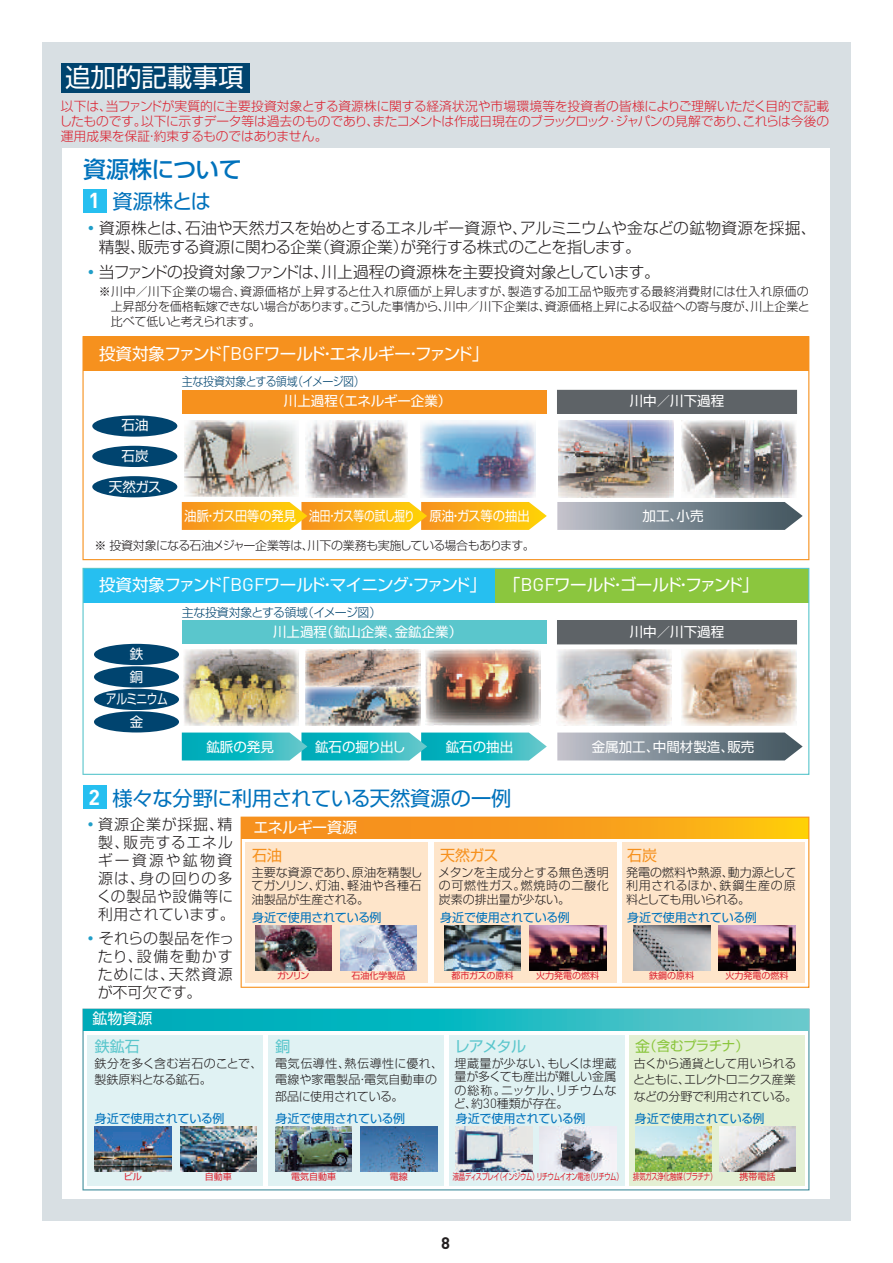
<style>
.page{position:relative;width:893px;height:1263px;background:#fff}
.page>*{position:absolute;margin:0;border:0;box-sizing:border-box;transform-origin:0 0}
.t1{font:25.5px "Shin Go Pro Regular 90 pv RKSJ H";color:#fff}
.t2{font:22.95px "Shin Go Pro Medium 90 pv RKSJ H";letter-spacing:-.005em;color:#0072bc}
.t3{font:20.25px "Shin Go Pro Regular 90 pv RKSJ H";letter-spacing:-.01em;color:#0072bc}
.t4{font:16.5px "Shin Go Pro Regular 90 pv RKSJ H";letter-spacing:-.065em;color:#fff}
.t5{font:16.5px "Shin Go Pro Regular 90 pv RKSJ H";letter-spacing:-.035em;color:#fff}
.t6{font:700 16.5px "DIN";color:#231f20}
.t7{font:15.75px/18.8px "Shin Go Pro Light 90 pv RKSJ H";letter-spacing:-.015em;color:#231f20}
.t8{font:15px/18px "Shin Go Pro Light 90 pv RKSJ H";letter-spacing:.05em;color:#231f20}
.t9{font:15px "Shin Go Pro Regular 90 pv RKSJ H";color:#fff}
.t10{font:15px "Shin Go Pro Regular 90 pv RKSJ H";letter-spacing:-.04em;color:#5ac6cc}
.t11{font:15px "Shin Go Pro Regular 90 pv RKSJ H";color:#f6911e}
.t12{font:13.5px/22.5px "Shin Go Pro Regular 90 pv RKSJ H";color:#fff}
.t13{font:13.5px "Shin Go Pro Regular 90 pv RKSJ H";color:#fff;scale:.9 1}
.t14{font:13.5px "Shin Go Pro Regular 90 pv RKSJ H";letter-spacing:-.045em;color:#8bc63e}
.t15{font:13.5px "Shin Go Pro Regular 90 pv RKSJ H";letter-spacing:-.045em;color:#fff}
.t16{font:13.5px "Shin Go Pro Regular 90 pv RKSJ H";color:#fff;scale:.8 1}
.t17{font:12.75px/15px "Shin Go Pro Light 90 pv RKSJ H";letter-spacing:-.025em;color:#db2230;text-align:justify}
.t18{font:12px/13.5px "Shin Go Pro Light 90 pv RKSJ H";letter-spacing:-.01em;color:#231f20;text-align:justify}
.t19{font:12px "Shin Go Pro Regular 90 pv RKSJ H";letter-spacing:-.02em;color:#0072bc}
.t20{font:12px "Shin Go Pro Light 90 pv RKSJ H";letter-spacing:-.04em;color:#231f20}
.t21{font:12px/16.5px "Shin Go Pro Light 90 pv RKSJ H";letter-spacing:.02em;color:#231f20}
.t22{font:12px "Shin Go Pro Light 90 pv RKSJ H";letter-spacing:-.055em;color:#00446f;scale:.92 1}
.t23{font:12px "Shin Go Pro Light 90 pv RKSJ H";letter-spacing:-.055em;color:#00446f}
.t24{font:9px "Shin Go Pro Regular 90 pv RKSJ H";color:#db2230}
.t25{font:9px "Shin Go Pro Regular 90 pv RKSJ H";letter-spacing:-.055em;color:#db2230;scale:.7 1}
.s1{font-family:"DIN";font-weight:700;font-size:21.3px;color:#fff}
.s2{color:#209ec8}
.s3{font-family:"DIN";font-size:18.15px}
.s4{font-size:15px}
.s5{font-family:"DIN";font-weight:300;font-size:13.2px}
</style>
<div class="page">
<div style="left:42px;top:42px;width:809px;height:1179px;background:#d8dfe3"></div>
<div style="left:62px;top:149px;width:767px;height:1050px;background:#fff"></div>
<div style="left:61px;top:63px;width:188px;height:30px;background:#00446f"></div>
<svg style="left:82px;top:336px;width:727px;height:224px"></svg>
<div style="left:182px;top:390px;width:365px;height:23px;background:#f6911e"></div>
<div style="left:557px;top:390px;width:240px;height:24px;background:#5e6367"></div>
<svg style="left:557px;top:502px;width:246px;height:28px;background:#838e98"></svg>
<svg style="left:182px;top:502px;width:365px;height:28px;background:#fab420"></svg>
<svg style="left:82px;top:1008px;width:727px;height:182px"></svg>
<svg style="left:82px;top:568px;width:727px;height:207px"></svg>
<div style="left:83px;top:189px;width:23px;height:24px;background:#26bff0"></div>
<div style="left:83px;top:786px;width:23px;height:23px;background:#26bff0"></div>
<svg style="left:83px;top:1009px;width:726px;height:21px;background:#1eb8c1"></svg>
<div style="left:269px;top:1035px;width:175px;height:151px;background:#e0f2f3"></div>
<div style="left:87px;top:1035px;width:175px;height:151px;background:#e0f2f3"></div>
<div style="left:449px;top:1035px;width:175px;height:151px;background:#e0f2f3"></div>
<div style="left:630px;top:1035px;width:175px;height:151px;background:#e4f0d4"></div>
<div style="left:92px;top:415px;width:85px;height:22px;background:#00446f;border-radius:50%"></div>
<div style="left:92px;top:446px;width:85px;height:21px;background:#00446f;border-radius:50%"></div>
<div style="left:92px;top:476px;width:85px;height:21px;background:#00446f;border-radius:50%"></div>
<div style="left:182px;top:621px;width:365px;height:23px;background:#5ac6cc"></div>
<div style="left:557px;top:620px;width:240px;height:24px;background:#5e6367"></div>
<svg style="left:557px;top:732px;width:246px;height:28px;background:#85909a"></svg>
<svg style="left:182px;top:732px;width:365px;height:28px;background:#27bbc4"></svg>
<div style="left:94px;top:644px;width:85px;height:21px;background:#00446f;border-radius:50%"></div>
<div style="left:94px;top:666px;width:85px;height:21px;background:#00446f;border-radius:50%"></div>
<div style="left:94px;top:711px;width:85px;height:21px;background:#00446f;border-radius:50%"></div>
<div style="left:94px;top:689px;width:85px;height:21px;background:#00446f;border-radius:50%"></div>
<img style="left:95px;top:1126px;width:76px;height:45px">
<img style="left:180px;top:1126px;width:77px;height:45px">
<img style="left:275px;top:1126px;width:77px;height:45px">
<img style="left:361px;top:1126px;width:76px;height:45px">
<img style="left:456px;top:1126px;width:76px;height:45px">
<img style="left:540px;top:1126px;width:76px;height:45px">
<img style="left:719px;top:1126px;width:77px;height:45px">
<img style="left:184px;top:420px;width:115px;height:77px">
<img style="left:305px;top:649px;width:115px;height:77px">
<img style="left:184px;top:649px;width:115px;height:77px">
<img style="left:425px;top:649px;width:115px;height:77px">
<img style="left:306px;top:420px;width:101px;height:77px">
<img style="left:421px;top:420px;width:115px;height:77px">
<img style="left:558px;top:420px;width:115px;height:77px">
<img style="left:682px;top:420px;width:114px;height:77px">
<img style="left:682px;top:649px;width:114px;height:77px">
<img style="left:556px;top:649px;width:115px;height:77px">
<img style="left:635px;top:1126px;width:76px;height:45px">
<img style="left:241px;top:817px;width:568px;height:171px">
<h1 class="t1" style="left:65px;top:68px;width:180px">追加的記載事項</h1>
<p class="t17" style="left:59px;top:100px;width:771px">以下は、当ファンドが実質的に主要投資対象とする資源株に関する経済状況や市場環境等を投資者の皆様によりご理解いただく目的で記載したものです。以下に示すデータ等は過去のものであり、またコメントは作成日現在のブラックロック･ジャパンの見解であり、これらは今後の運用成果を保証・約束するものではありません。</p>
<h2 class="t2" style="left:83px;top:160px;width:160px">資源株について</h2>
<h3 class="t3" style="left:89px;top:194px;width:124px"><span class="s1">1</span> 資源株とは</h3>
<h3 class="t7" style="left:99px;top:221px;width:719px;text-indent:-16px"><span class="s2">•</span>資源株とは、石油や天然ガスを始めとするエネルギー資源や、アルミニウムや金などの鉱物資源を採掘、精製、販売する資源に関わる企業（資源企業）が発行する株式のことを指します。</h3>
<h3 class="t7" style="left:83px;top:265px;width:578px"><span class="s2">•</span>当ファンドの投資対象ファンドは、川上過程の資源株を主要投資対象としています。</h3>
<p class="t18" style="left:111px;top:285px;width:700px;line-height:15px;text-indent:-12px">※川中／川下企業の場合、資源価格が上昇すると仕入れ原価が上昇しますが、製造する加工品や販売する最終消費財には仕入れ原価の上昇部分を価格転嫁できない場合があります。こうした事情から、川中／川下企業は、資源価格上昇による収益への寄与度が、川上企業と比べて低いと考えられます。</p>
<h3 class="t5" style="left:99px;top:347px;width:391px">投資対象ファンド「<span class="s3">BGF</span>ワールド・エネルギー・ファンド」</h3>
<p class="t22" style="left:182px;top:377px;width:200px">主な投資対象とする領域（イメージ図）</p>
<p class="t12" style="left:122px;top:416px;width:28px">石油</p>
<p class="t12" style="left:122px;top:446px;width:28px">石炭</p>
<p class="t12" style="left:109px;top:477px;width:54px">天然ガス</p>
<p class="t12" style="left:284px;top:392px;width:169px">川上過程（エネルギー企業）</p>
<p class="t12" style="left:630px;top:392px;width:96px">川中／川下過程</p>
<p class="t13" style="left:185px;top:511px;width:385px">油脈・ガス田等の発見 油田・ガス等の試し掘り 原油・ガス等の抽出</p>
<p class="t12" style="left:643px;top:506px;width:63px">加工、小売</p>
<p class="t20" style="left:95px;top:541px;width:442px">※ 投資対象になる石油メジャー企業等は、川下の業務も実施している場合もあります。</p>
<h3 class="t4" style="left:99px;top:579px;width:661px">投資対象ファンド「<span class="s3">BGF</span>ワールド・マイニング・ファンド」　　「<span class="s3">BGF</span>ワールド・ゴールド・ファンド」</h3>
<p class="t23" style="left:182px;top:607px;width:201px">主な投資対象とする領域（イメージ図）</p>
<p class="t12" style="left:130px;top:645px;width:15px">鉄銅</p>
<p class="t12" style="left:130px;top:712px;width:15px">金</p>
<p class="t16" style="left:106px;top:694px;width:79px">アルミニウム</p>
<p class="t12" style="left:273px;top:622px;width:191px">川上過程（鉱山企業、金鉱企業）</p>
<p class="t12" style="left:630px;top:622px;width:96px">川中／川下過程</p>
<p class="t12" style="left:206px;top:737px;width:69px">鉱脈の発見</p>
<p class="t15" style="left:315px;top:741px;width:92px">鉱石の掘り出し</p>
<p class="t12" style="left:446px;top:737px;width:69px">鉱石の抽出</p>
<p class="t12" style="left:592px;top:737px;width:164px">金属加工、中間材製造、販売</p>
<h3 class="t3" style="left:89px;top:790px;width:424px"><span class="s1">2</span> 様々な分野に利用されている天然資源の一例</h3>
<p class="t8" style="left:97px;top:817px;width:140px;text-indent:-14px"><span class="s2">•</span>資源企業が採掘、精製、販売するエネルギー資源や鉱物資源は、身の回りの多くの製品や設備等に利用されています。</p>
<p class="t8" style="left:98px;top:931px;width:138px;text-align:justify;text-indent:-15px"><span class="s2">•</span>それらの製品を作ったり、設備を動かすためには、天然資源が不可欠です。</p>
<p class="t9" style="left:92px;top:1013px;width:61px">鉱物資源</p>
<p class="t10" style="left:95px;top:1040px;width:46px">鉄鉱石</p>
<p class="t9" style="left:253px;top:822px;width:105px">エネルギー資源</p>
<p class="t11" style="left:252px;top:850px;width:31px">石油</p>
<p class="t11" style="left:440px;top:850px;width:60px">天然ガス</p>
<p class="t11" style="left:627px;top:850px;width:31px">石炭</p>
<p class="t18" style="left:252px;top:867px;width:172px">主要な資源であり、原油を精製してガソリン、灯油、軽油や各種石油製品が生産される。</p>
<p class="t18" style="left:438px;top:867px;width:172px">メタンを主成分とする無色透明の可燃性ガス。燃焼時の二酸化炭素の排出量が少ない。</p>
<p class="t18" style="left:626px;top:867px;width:171px">発電の燃料や熱源、動力源として利用されるほか、鉄鋼生産の原料としても用いられる。</p>
<p class="t19" style="left:252px;top:913px;width:131px">身近で使用されている例</p>
<p class="t19" style="left:440px;top:913px;width:131px">身近で使用されている例</p>
<p class="t19" style="left:627px;top:913px;width:131px">身近で使用されている例</p>
<p class="t24" style="left:277px;top:972px;width:34px">ガソリン</p>
<p class="t24" style="left:352px;top:972px;width:55px">石油化学製品</p>
<p class="t24" style="left:452px;top:972px;width:63px">都市ガスの原料</p>
<p class="t24" style="left:536px;top:972px;width:64px">火力発電の燃料</p>
<p class="t24" style="left:649px;top:972px;width:46px">鉄鋼の原料</p>
<p class="t24" style="left:725px;top:972px;width:65px">火力発電の燃料</p>
<p class="t10" style="left:275px;top:1040px;width:16px">銅</p>
<p class="t10" style="left:455px;top:1040px;width:73px">レアメタル</p>
<p class="t14" style="left:635px;top:1041px;width:115px"><span class="s4">金</span>（含むプラチナ）</p>
<p class="t18" style="left:95px;top:1056px;width:169px;line-height:16.5px">鉄分を多く含む岩石のことで、製鉄原料となる鉱石。</p>
<p class="t18" style="left:454px;top:1058px;width:164px">埋蔵量が少ない、もしくは埋蔵量が多くても産出が難しい金属の総称。ニッケル、リチウムなど、約<span class="s5">30</span>種類が存在。</p>
<p class="t18" style="left:633px;top:1056px;width:166px;line-height:16.5px">古くから通貨として用いられるとともに、エレクトロニクス産業などの分野で利用されている。</p>
<p class="t21" style="left:275px;top:1056px;width:169px">電気伝導性、熱伝導性に優れ、電線や家電製品・電気自動車の部品に使用されている。</p>
<p class="t19" style="left:95px;top:1114px;width:131px">身近で使用されている例</p>
<p class="t24" style="left:124px;top:1173px;width:19px">ビル</p>
<p class="t24" style="left:205px;top:1173px;width:28px">自動車</p>
<p class="t19" style="left:275px;top:1114px;width:131px">身近で使用されている例</p>
<p class="t19" style="left:456px;top:1114px;width:131px">身近で使用されている例</p>
<p class="t19" style="left:635px;top:1114px;width:131px">身近で使用されている例</p>
<p class="t24" style="left:291px;top:1173px;width:46px">電気自動車</p>
<p class="t24" style="left:390px;top:1173px;width:19px">電線</p>
<p class="t25" style="left:453px;top:1173px;width:378px">液晶ディスプレイ（インジウム）リチウムイオン電池（リチウム） 排気ガス浄化触媒（プラチナ）</p>
<p class="t24" style="left:740px;top:1173px;width:37px">携帯電話</p>
<h3 class="t6" style="left:441px;top:1232px;width:10px">8</h3>
</div>
